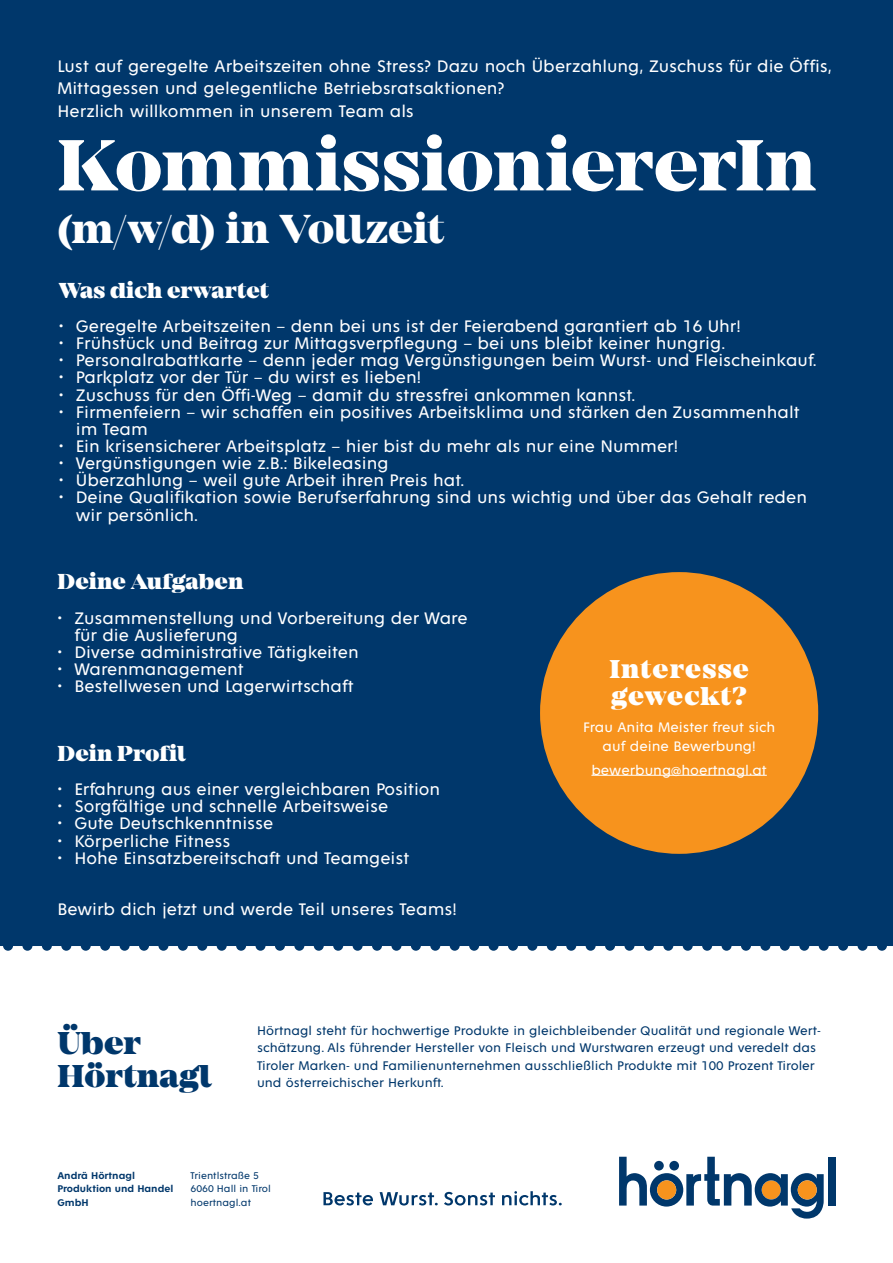
<style>
.page{position:relative;width:893px;height:1263px;background:#00376b}
.page>*{position:absolute;margin:0;border:0;box-sizing:border-box;transform-origin:0 0}
.t1{font:800 75px "Mirador";letter-spacing:-.005em;color:#fff}
.t2{font:800 42px "Mirador";letter-spacing:.005em;color:#fff}
.t3{font:900 32.85px/32.8px "Mirador";color:#00376b}
.t4{font:900 26.85px/26.8px "Mirador";letter-spacing:.04em;color:#fff}
.t5{font:900 22.5px "Mirador";color:#fff}
.t6{font:18px/17.1px "Fenomen Sans";color:#fff}
.t7{font:14.85px/18.9px "Fenomen Sans";color:#fff;text-align:center}
.t8{font:13.5px/17.1px "Fenomen Sans";color:#00376b}
.t9{font:10.5px/13.5px "Fenomen Sans";color:#00376b}
.t10{font:600 10.5px/13.5px "Fenomen Sans";color:#00376b}
</style>
<div class="page">
<div style="left:0;top:946px;width:893px;height:317px;background:#fff"></div>
<div style="left:828px;top:1157px;width:8px;height:48px;background:#00376b"></div>
<svg style="left:619px;top:1157px;width:205px;height:61px"></svg>
<svg style="left:323px;top:1191px;width:239px;height:14px"></svg>
<div style="left:540px;top:572px;width:278px;height:282px;background:#f7931d;border-radius:50%"></div>
<hr style="left:591px;top:775px;width:176px;height:1px;background:#fff">
<p class="t6" style="left:57px;top:55px;width:776px;line-height:22.5px">Lust auf geregelte Arbeitszeiten ohne Stress? Dazu noch Überzahlung, Zuschuss für die Öffis,<br>Mittagessen und gelegentliche Betriebsratsaktionen?<br>Herzlich willkommen in unserem Team als</p>
<h1 class="t1" style="left:57px;top:121px;width:760px">KommissioniererIn</h1>
<h2 class="t2" style="left:57px;top:204px;width:389px">(m/w/d) in Vollzeit</h2>
<p class="t5" style="left:59px;top:277px;width:212px">Was dich erwartet</p>
<p class="t6" style="left:59px;top:318px;width:683px">• Geregelte Arbeitszeiten – denn bei uns ist der Feierabend garantiert ab 16 Uhr!</p>
<p class="t6" style="left:59px;top:335px;width:668px">• Frühstück und Beitrag zur Mittagsverpflegung – bei uns bleibt keiner hungrig.</p>
<p class="t6" style="left:59px;top:352px;width:759px">• Personalrabattkarte – denn jeder mag Vergünstigungen beim Wurst- und Fleischeinkauf.</p>
<p class="t6" style="left:59px;top:369px;width:364px">• Parkplatz vor der Tür – du wirst es lieben!</p>
<p class="t6" style="left:59px;top:386px;width:578px">• Zuschuss für den Öffi-Weg – damit du stressfrei ankommen kannst.</p>
<p class="t6" style="left:76px;top:403px;width:725px;text-indent:-17px">• Firmenfeiern – wir schaffen ein positives Arbeitsklima und stärken den Zusammenhalt im Team</p>
<p class="t6" style="left:59px;top:438px;width:621px">• Ein krisensicherer Arbeitsplatz – hier bist du mehr als nur eine Nummer!</p>
<p class="t6" style="left:59px;top:455px;width:331px">• Vergünstigungen wie z.B.: Bikeleasing</p>
<p class="t6" style="left:59px;top:472px;width:407px">• Überzahlung – weil gute Arbeit ihren Preis hat.</p>
<p class="t6" style="left:76px;top:489px;width:733px;text-indent:-17px">• Deine Qualifikation sowie Berufserfahrung sind uns wichtig und über das Gehalt reden wir persönlich.</p>
<p class="t5" style="left:57px;top:568px;width:188px">Deine Aufgaben</p>
<p class="t6" style="left:74px;top:609px;width:395px;text-indent:-17px">• Zusammenstellung und Vorbereitung der Ware für die Auslieferung</p>
<p class="t6" style="left:57px;top:644px;width:303px">• Diverse administrative Tätigkeiten</p>
<p class="t6" style="left:57px;top:661px;width:188px">• Warenmanagement</p>
<p class="t6" style="left:57px;top:678px;width:298px">• Bestellwesen und Lagerwirtschaft</p>
<p class="t5" style="left:57px;top:740px;width:130px">Dein Profil</p>
<p class="t6" style="left:57px;top:781px;width:384px">• Erfahrung aus einer vergleichbaren Position</p>
<p class="t6" style="left:57px;top:798px;width:332px">• Sorgfältige und schnelle Arbeitsweise</p>
<p class="t6" style="left:57px;top:815px;width:217px">• Gute Deutschkenntnisse</p>
<p class="t6" style="left:57px;top:832px;width:175px">• Körperliche Fitness</p>
<p class="t6" style="left:57px;top:849px;width:353px">• Hohe Einsatzbereitschaft und Teamgeist</p>
<p class="t6" style="left:57px;top:901px;width:401px">Bewirb dich jetzt und werde Teil unseres Teams!</p>
<h3 class="t4" style="left:609px;top:657px;width:141px">Interesse geweckt?</h3>
<p class="t7" style="left:583px;top:718px;width:194px">Frau Anita Meister freut sich auf deine Bewerbung!</p>
<p class="t7" style="left:591px;top:760px;width:177px">bewerbung@hoertnagl.at</p>
<h3 class="t3" style="left:57px;top:1028px;width:156px">Über<br>Hörtnagl</h3>
<p class="t8" style="left:257px;top:1022px;width:565px">Hörtnagl steht für hochwertige Produkte in gleichbleibender Qualität und regionale Wert&shy;schätzung. Als führender Hersteller von Fleisch und Wurstwaren erzeugt und veredelt das Tiroler Marken- und Familienunternehmen ausschließlich Produkte mit 100 Prozent Tiroler und österreichischer Herkunft.</p>
<p class="t10" style="left:57px;top:1168px;width:118px">Andrä Hörtnagl<br>Produktion und Handel<br>GmbH</p>
<p class="t9" style="left:191px;top:1168px;width:82px">Trientlstraße 5<br>6060 Hall in Tirol hoertnagl.at</p>
</div>
